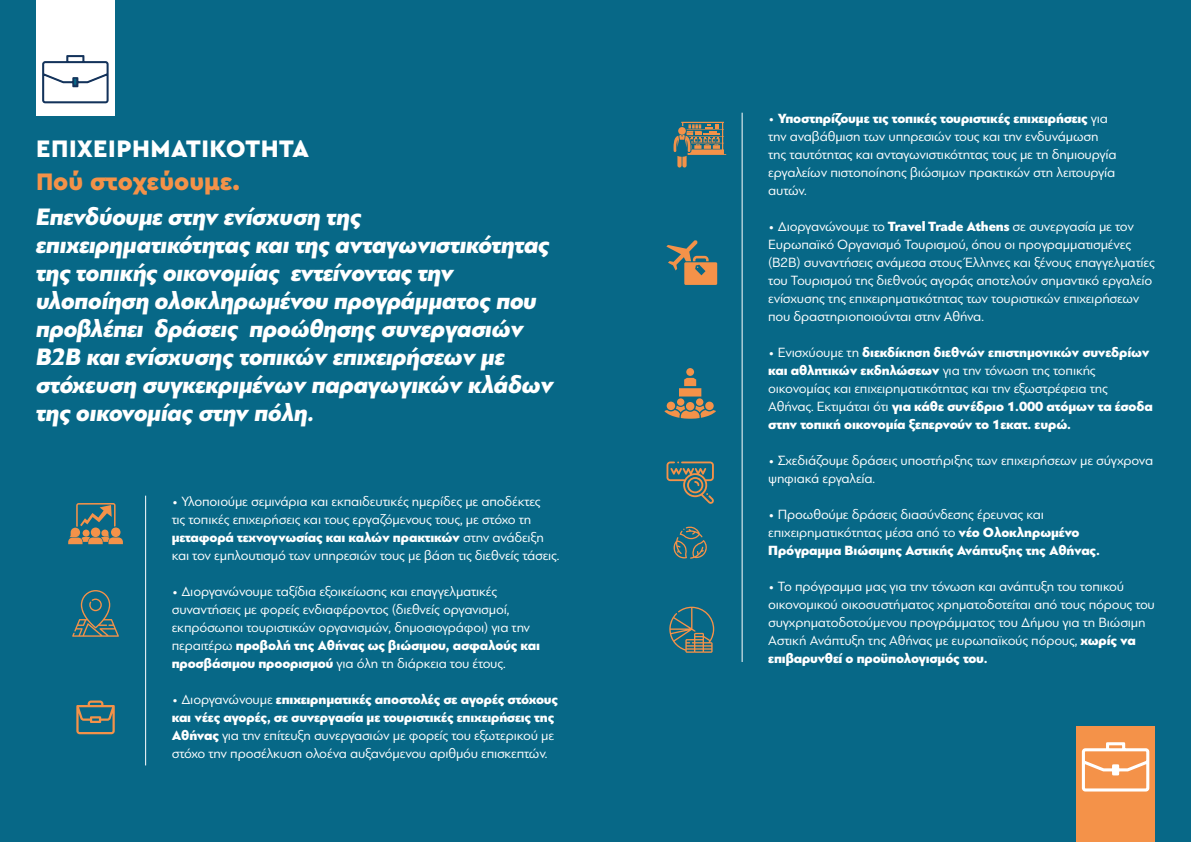
<style>
.page{position:relative;width:1191px;height:842px;background:#076887}
.page>*{position:absolute;margin:0;border:0;box-sizing:border-box;transform-origin:0 0}
.t1{font:italic 900 25px/28px "PF Bague Sans Pro";letter-spacing:-.01em;color:#fff}
.t2{font:900 25px "Cera GR";letter-spacing:.02em;color:#fff}
.t3{font:900 25px "Cera GR";color:#f49249}
.t4{font:14px/18px "PF Bague Sans Pro";letter-spacing:-.01em;color:#fff}
.t5{font:900 14px/18px "PF Bague Sans Pro";letter-spacing:-.01em;color:#fff}
.s1{font-weight:900}
.s2{font-weight:400}
</style>
<div class="page">
<div style="left:1076px;top:727px;width:79px;height:115px;background:#f49249"></div>
<hr style="left:741px;top:113px;width:1px;height:549px;background:#fff">
<svg style="left:1081px;top:742px;width:69px;height:50px"></svg>
<svg style="left:673px;top:122px;width:53px;height:46px"></svg>
<div style="left:678px;top:127px;width:8px;height:8px;background:#f49249;border-radius:50%"></div>
<svg style="left:664px;top:368px;width:52px;height:51px"></svg>
<svg style="left:666px;top:240px;width:51px;height:45px"></svg>
<svg style="left:666px;top:461px;width:48px;height:43px"></svg>
<svg style="left:673px;top:526px;width:34px;height:33px"></svg>
<svg style="left:669px;top:607px;width:45px;height:46px"></svg>
<hr style="left:145px;top:496px;width:1px;height:269px;background:#fff">
<svg style="left:68px;top:503px;width:55px;height:41px"></svg>
<svg style="left:72px;top:590px;width:47px;height:47px"></svg>
<svg style="left:76px;top:700px;width:39px;height:34px"></svg>
<div style="left:36px;top:0;width:79px;height:115px;background:#fff"></div>
<svg style="left:42px;top:55px;width:67px;height:49px"></svg>
<h1 class="t2" style="left:36px;top:134px;width:274px">ΕΠΙΧΕΙΡHΜΑΤΙΚΟΤΗΤΑ</h1>
<h1 class="t3" style="left:36px;top:167px;width:205px">Πού στοχεύουμε.</h1>
<p class="t1" style="left:36px;top:203px;width:519px">Επενδύουμε στην ενίσχυση της επιχειρηματικότητας και της ανταγωνιστικότητας της τοπικής οικονομίας εντείνοντας την υλοποίηση ολοκληρωμένου προγράμματος που προβλέπει δράσεις προώθησης συνεργασιών B2B και ενίσχυσης τοπικών επιχειρήσεων με στόχευση συγκεκριμένων παραγωγικών κλάδων της οικονομίας στην πόλη.</p>
<p class="t4" style="left:172px;top:492px;width:389px">• Υλοποιούμε σεμινάρια και εκπαιδευτικές ημερίδες με αποδέκτες<br>τις τοπικές επιχειρήσεις και τους εργαζόμενους τους, με στόχο τη <span class="s1">μεταφορά τεχνογνωσίας και καλών πρακτικών</span> στην ανάδειξη και τον εμπλουτισμό των υπηρεσιών τους με βάση τις διεθνείς τάσεις.</p>
<p class="t4" style="left:172px;top:582px;width:370px">• Διοργανώνουμε ταξίδια εξοικείωσης και επαγγελματικές συναντήσεις με φορείς ενδιαφέροντος (διεθνείς οργανισμοί, εκπρόσωποι τουριστικών οργανισμών, δημοσιογράφοι) για την περαιτέρω <span class="s1">προβολή της Αθήνας ως βιώσιμου, ασφαλούς και προσβάσιμου προορισμού</span> για όλη τη διάρκεια του έτους.</p>
<p class="t4" style="left:172px;top:690px;width:388px">• Διοργανώνουμε <span class="s1">επιχειρηματικές αποστολές σε αγορές στόχους και νέες αγορές, σε συνεργασία με τουριστικές επιχειρήσεις της Αθήνας</span> για την επίτευξη συνεργασιών με φορείς του εξωτερικού με στόχο την προσέλκυση ολοένα αυξανόμενου αριθμόυ επισκεπτών.</p>
<p class="t4" style="left:768px;top:109px;width:350px">• <span class="s1">Υποστηρίζουμε τις τοπικές τουριστικές επιχειρήσεις</span> για την αναβάθμιση των υπηρεσιών τους και την ενδυνάμωση της ταυτότητας και ανταγωνιστικότητας τους με τη δημιουργία εργαλείων πιστοποίησης βιώσιμων πρακτικών στη λειτουργία αυτών.</p>
<p class="t4" style="left:768px;top:217px;width:388px">• Διοργανώνουμε το <span class="s1">Travel Trade Athens</span> σε συνεργασία με τον Ευρωπαϊκό Οργανισμό Τουρισμού, όπου οι προγραμματισμένες (B2B) συναντήσεις ανάμεσα στους Έλληνες και ξένους επαγγελματίες του Τουρισμού της διεθνούς αγοράς αποτελούν σημαντικό εργαλείο ενίσχυσης της επιχειρηματικότητας των τουριστικών επιχειρήσεων που δραστηριοποιούνται στην Αθήνα.</p>
<p class="t5" style="left:768px;top:343px;width:386px"><span class="s2">• Ενισχύουμε τη</span> διεκδίκηση διεθνών επιστημονικών συνεδρίων και αθλητικών εκδηλώσεων <span class="s2">για την τόνωση της τοπικής οικονομίας και επιχειρηματικότητας και την εξωστρέφεια της Αθήνας. Εκτιμάται ότι</span> για κάθε συνέδριο 1.000 ατόμων τα έσοδα στην τοπική οικονομία ξεπερνούν το 1εκατ. ευρώ.</p>
<p class="t4" style="left:768px;top:451px;width:386px">• Σχεδιάζουμε δράσεις υποστήριξης των επιχειρήσεων με σύγχρονα ψηφιακά εργαλεία.</p>
<p class="t4" style="left:768px;top:505px;width:333px">• Προωθούμε δράσεις διασύνδεσης έρευνας και επιχειρηματικότητας μέσα από το <span class="s1">νέο Ολοκληρωμένο<br>Πρόγραμμα Βιώσιμης Αστικής Ανάπτυξης της Αθήνας.</span></p>
<p class="t4" style="left:768px;top:577px;width:388px">• Το πρόγραμμα μας για την τόνωση και ανάπτυξη του τοπικού οικονομικού οικοσυστήματος χρηματοδοτείται από τους πόρους του συγχρηματοδοτούμενου προγράμματος του Δήμου για τη Βιώσιμη Αστική Ανάπτυξη της Αθήνας με ευρωπαϊκούς πόρους, <span class="s1">χωρίς να επιβαρυνθεί ο προϋπολογισμός του.</span></p>
</div>
